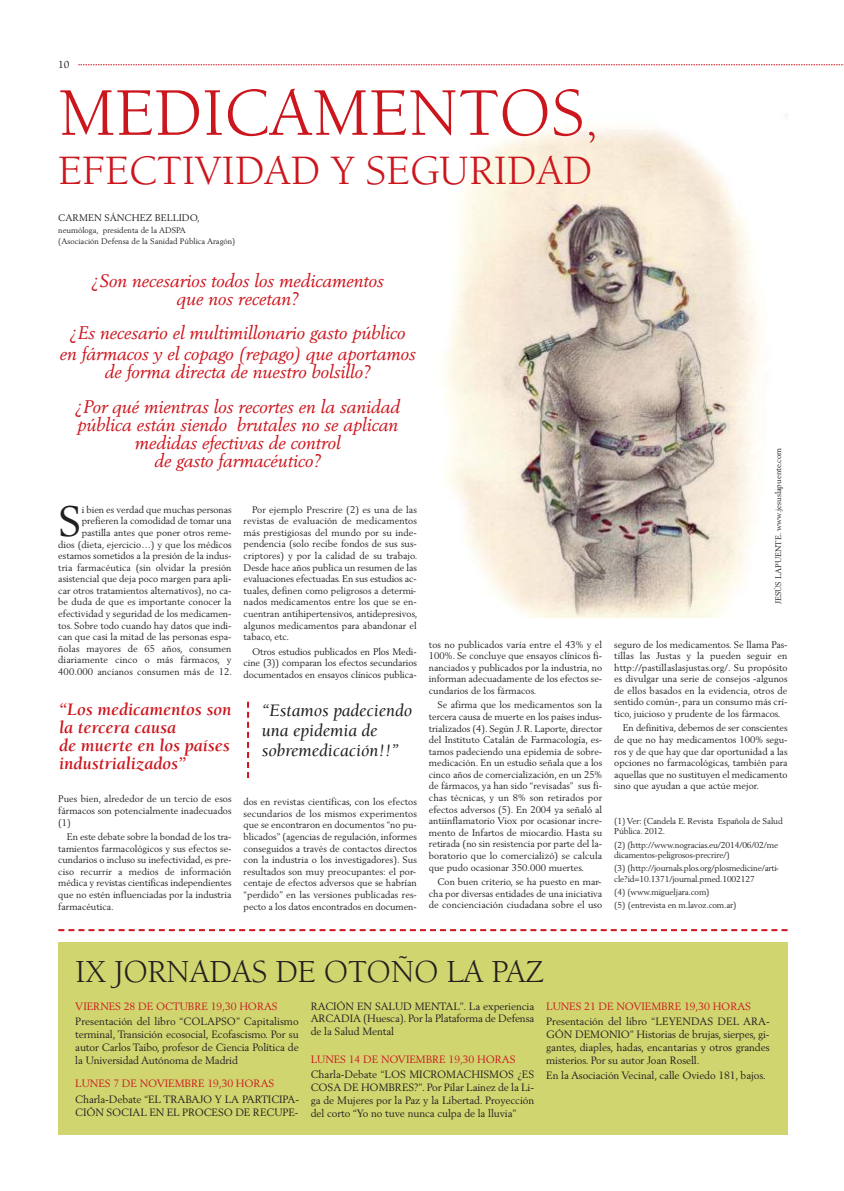
<style>
.page{position:relative;width:844px;height:1191px;background:#fff}
.page>*{position:absolute;margin:0;border:0;box-sizing:border-box;transform-origin:0 0}
.t1{font:70px "Berkeley";color:#cc161e}
.t2{font:43px "Berkeley";color:#cc161e}
.t3{font:42.2px "Berling";color:#221f1f}
.t4{font:33px "Berkeley";letter-spacing:-.01em;color:#221f1f}
.t5{font:italic 18px/18px "Berling";color:#cc161e;text-align:center}
.t6{font:italic 700 18px/18px "Berkeley";color:#cc161e}
.t7{font:italic 18px/20px "Berkeley";color:#221f1f}
.t8{font:500 11px "Berkeley";color:#221f1f}
.t9{font:10.5px/12.8px "Berling";letter-spacing:-.01em;color:#221f1f;text-align:justify}
.t10{font:10.5px "Berling";letter-spacing:-.01em;color:#cc161e}
.t11{font:9.5px/11.6px "Berling";color:#221f1f;text-align:justify}
.t12{font:8.5px/10.4px "Berling";letter-spacing:-.015em;color:#221f1f}
.t13{font:8px/10.8px "Berling";color:#221f1f}
.s1{font-size:50px}
</style>
<div class="page">
<div style="left:58px;top:941px;width:729px;height:193px;background:#d0d570"></div>
<svg style="left:78px;top:64px;width:765px;height:1px"></svg>
<svg style="left:247px;top:701px;width:2px;height:77px"></svg>
<img style="left:444px;top:127px;width:315px;height:490px">
<svg style="left:58px;top:929px;width:729px;height:2px"></svg>
<p class="t8" style="left:58px;top:60px;width:13px">10</p>
<h1 class="t1" style="left:58px;top:85px;width:540px">MEDICAMENTOS<span class="s1">,</span></h1>
<h2 class="t2" style="left:58px;top:153px;width:535px">EFECTIVIDAD Y SEGURIDAD</h2>
<p class="t11" style="left:58px;top:213px;width:143px">CARMEN SÁNCHEZ BELLIDO,</p>
<p class="t13" style="left:58px;top:225px;width:178px">neumóloga, presidenta de la ADSPA<br>(Asociación Defensa de la Sanidad Pública Aragón)</p>
<h3 class="t5" style="left:92px;top:273px;width:293px">¿Son necesarios todos los medicamentos que nos recetan?</h3>
<h3 class="t5" style="left:60px;top:324px;width:357px;line-height:20.8px">¿Es necesario el multimillonario gasto público en fármacos y el copago (repago) que aportamos</h3>
<h3 class="t5" style="left:76px;top:356px;width:326px;line-height:34.5px">de forma directa de nuestro bolsillo?<br>¿Por qué mientras los recortes en la sanidad</h3>
<h3 class="t5" style="left:78px;top:416px;width:322px">pública están siendo brutales no se aplican medidas efectivas de control<br>de gasto farmacéutico?</h3>
<p class="t11" style="left:58px;top:504px;width:175px;text-align:right">i bien es verdad que muchas personas prefieren la comodidad de tomar una pastilla antes que poner otros reme-<br>dios (dieta, ejercicio…) y que los médicos estamos sometidos a la presión de la indus&shy;tria farmacéutica (sin olvidar la presión asistencial que deja poco margen para apli&shy;car otros tratamientos alternativos), no ca&shy;be duda de que es importante conocer la efectividad y seguridad de los medicamen&shy;tos. Sobre todo cuando hay datos que indi&shy;can que casi la mitad de las personas espa&shy;ñolas mayores de 65 años, consumen diariamente cinco o más fármacos, y 400.000 ancianos consumen más de 12.</p>
<h3 class="t3" style="left:58px;top:502px;width:25px">S</h3>
<p class="t11" style="left:243px;top:504px;width:175px;text-align:left;text-indent:9px">Por ejemplo Prescrire (2) es una de las revistas de evaluación de medicamentos más prestigiosas del mundo por su inde&shy;pendencia (solo recibe fondos de sus sus&shy;criptores) y por la calidad de su trabajo.<br>Desde hace años publica un resumen de las evaluaciones efectuadas. En sus estudios ac&shy;tuales, definen como peligrosos a determi&shy;nados medicamentos entre los que se en&shy;cuentran antihipertensivos, antidepresivos, algunos medicamentos para abandonar el tabaco, etc.</p>
<p class="t11" style="left:243px;top:646px;width:175px;text-indent:9px">Otros estudios publicados en Plos Medi&shy;cine (3)) comparan los efectos secundarios documentados en ensayos clínicos publica-</p>
<h3 class="t6" style="left:59px;top:702px;width:174px">“Los medicamentos son la tercera causa<br>de muerte en los países industrializados”</h3>
<h3 class="t7" style="left:262px;top:701px;width:152px">“Estamos padeciendo una epidemia de sobremedicación!!”</h3>
<p class="t11" style="left:58px;top:793px;width:175px">Pues bien, alrededor de un tercio de esos fármacos son potencialmente inadecuados (1)</p>
<p class="t11" style="left:58px;top:831px;width:175px;text-indent:9px">En este debate sobre la bondad de los tra&shy;tamientos farmacológicos y sus efectos se&shy;cundarios o incluso su inefectividad, es pre&shy;ciso recurrir a medios de información médica y revistas científicas independientes que no estén influenciadas por la industria farmacéutica.</p>
<p class="t11" style="left:243px;top:796px;width:175px">dos en revistas científicas, con los efectos secundarios de los mismos experimentos que se encontraron en documentos “no pu&shy;blicados” (agencias de regulación, informes conseguidos a través de contactos directos con la industria o los investigadores). Sus resultados son muy preocupantes: el por&shy;centaje de efectos adversos que se habrían “perdido” en las versiones publicadas res&shy;pecto a los datos encontrados en documen-</p>
<p class="t13" style="left:773px;top:604px;width:158px;rotate:-90deg">JESÚS LAPUENTE. www.jesuslapuente.com</p>
<p class="t11" style="left:429px;top:639px;width:175px">tos no publicados varía entre el 43% y el 100%. Se concluye que ensayos clínicos fi&shy;nanciados y publicados por la industria, no informan adecuadamente de los efectos se&shy;cundarios de los fármacos.</p>
<p class="t11" style="left:429px;top:699px;width:175px;text-indent:9px">Se afirma que los medicamentos son la tercera causa de muerte en los países indus&shy;trializados (4). Según J. R. Laporte, director del Instituto Catalán de Farmacología, es&shy;tamos padeciendo una epidemia de sobre&shy;medicación. En un estudio señala que a los cinco años de comercialización, en un 25% de fármacos, ya han sido “revisadas” sus fi&shy;chas técnicas, y un 8% son retirados por efectos adversos (5). En 2004 ya señaló al antiinflamatorio Viox por ocasionar incre&shy;mento de Infartos de miocardio. Hasta su retirada (no sin resistencia por parte del la&shy;boratorio que lo comercializó) se calcula que pudo ocasionar 350.000 muertes.</p>
<p class="t11" style="left:429px;top:876px;width:175px;text-indent:9px">Con buen criterio, se ha puesto en mar&shy;cha por diversas entidades de una iniciativa de concienciación ciudadana sobre el uso</p>
<p class="t11" style="left:614px;top:639px;width:175px">seguro de los medicamentos. Se llama Pas&shy;tillas las Justas y la pueden seguir en http://pastillaslasjustas.org/. Su propósito es divulgar una serie de consejos -algunos de ellos basados en la evidencia, otros de sentido común-, para un consumo más crí&shy;tico, juicioso y prudente de los fármacos.</p>
<p class="t11" style="left:614px;top:723px;width:175px;text-indent:9px">En definitiva, debemos de ser conscientes de que no hay medicamentos 100% segu&shy;ros y de que hay que dar oportunidad a las opciones no farmacológicas, también para aquellas que no sustituyen el medicamento sino que ayudan a que actúe mejor.</p>
<p class="t12" style="left:614px;top:816px;width:170px">(1) Ver: (Candela E. Revista Española de Salud<br>Pública. 2012.</p>
<p class="t12" style="left:614px;top:839px;width:165px">(2) (http://www.nogracias.eu/2014/06/02/me dicamentos-peligrosos-precrire/)</p>
<p class="t12" style="left:614px;top:863px;width:166px">(3) (http://journals.plos.org/plosmedicine/arti&shy;cle?id=10.1371/journal.pmed.1002127</p>
<p class="t12" style="left:614px;top:885px;width:124px;line-height:13.2px">(4) (www.migueljara.com)<br>(5) (entrevista en m.lavoz.com.ar)</p>
<h3 class="t4" style="left:75px;top:958px;width:470px">IX JORNADAS DE OTOÑO LA PAZ</h3>
<p class="t10" style="left:75px;top:1001px;width:204px">VIERNES 28 DE OCTUBRE 19,30 HORAS</p>
<p class="t9" style="left:75px;top:1015px;width:225px">Presentación del libro “COLAPSO” Capitalismo terminal, Transición ecosocial, Ecofascismo. Por su autor Carlos Taibo, profesor de Ciencia Política de la Universidad Autónoma de Madrid</p>
<p class="t10" style="left:75px;top:1078px;width:200px">LUNES 7 DE NOVIEMBRE 19,30 HORAS</p>
<p class="t9" style="left:75px;top:1093px;width:225px">Charla-Debate “EL TRABAJO Y LA PARTICIPA-<br>CIÓN SOCIAL EN EL PROCESO DE RECUPE-</p>
<p class="t9" style="left:311px;top:1000px;width:225px">RACIÓN EN SALUD MENTAL”. La experiencia ARCADIA (Huesca). Por la Plataforma de Defensa de la Salud Mental</p>
<p class="t10" style="left:311px;top:1054px;width:206px">LUNES 14 DE NOVIEMBRE 19,30 HORAS</p>
<p class="t9" style="left:311px;top:1068px;width:225px">Charla-Debate “LOS MICROMACHISMOS ¿ES COSA DE HOMBRES?”. Por Pilar Lainez de la Li&shy;ga de Mujeres por la Paz y la Libertad. Proyección del corto “Yo no tuve nunca culpa de la lluvia”</p>
<p class="t10" style="left:546px;top:1001px;width:206px">LUNES 21 DE NOVIEMBRE 19,30 HORAS</p>
<p class="t9" style="left:546px;top:1015px;width:225px">Presentación del libro “LEYENDAS DEL ARA-GÓN DEMONIO” Historias de brujas, sierpes, gi&shy;gantes, diaples, hadas, encantarias y otros grandes misterios. Por su autor Joan Rosell.</p>
<p class="t9" style="left:546px;top:1069px;width:221px">En la Asociación Vecinal, calle Oviedo 181, bajos.</p>
</div>
